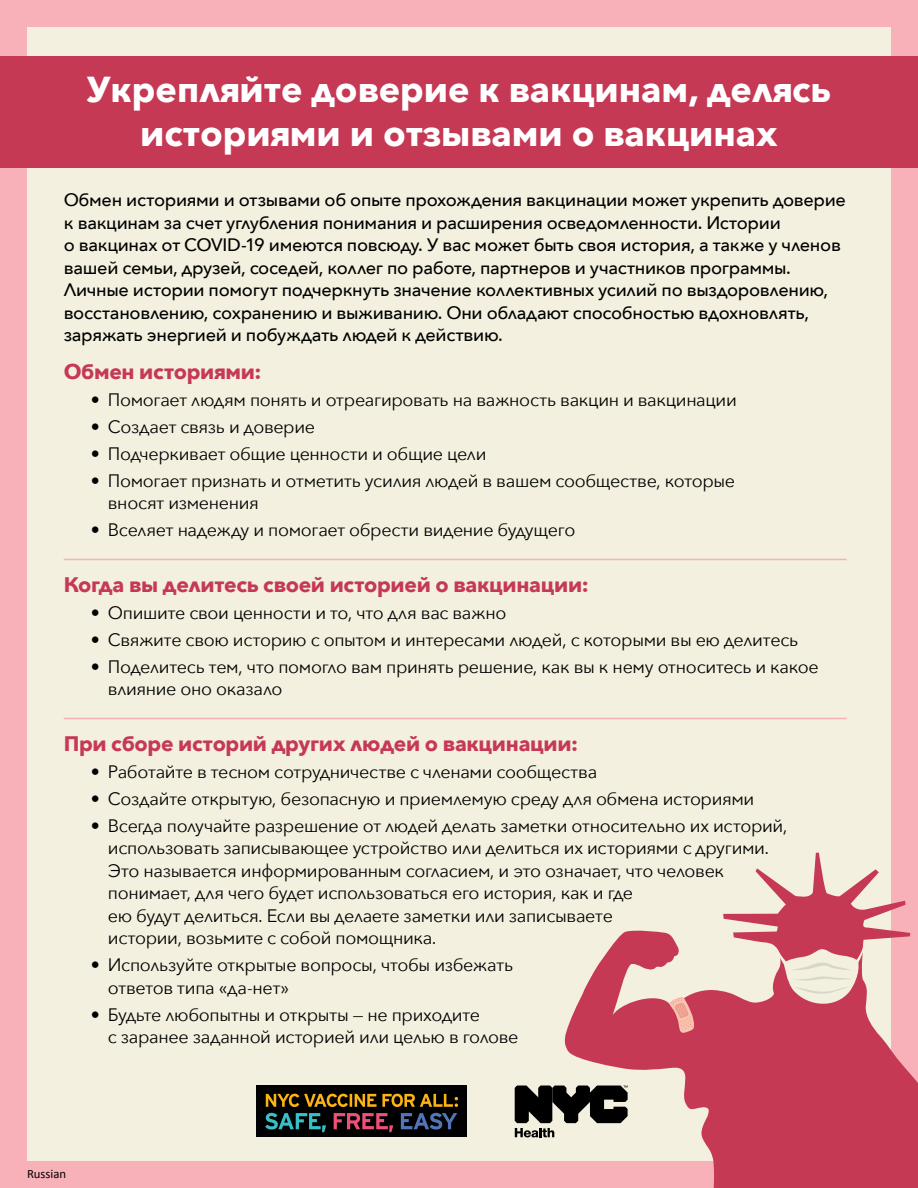
<style>
.page{position:relative;width:918px;height:1188px;background:#f8b1b9}
.page>*{position:absolute;margin:0;border:0;box-sizing:border-box;transform-origin:0 0}
.Header_1{font:700 36px/43.2px "Avenir Next";color:#fff;text-align:center}
.First_Bullet{font:700 21px "Avenir Next";letter-spacing:-.015em;color:#c63955}
.First_Bullet-2{font:18px/22.5px "Avenir Next";letter-spacing:-.02em;color:#000}
.First_Bullet-3{font:500 18px/22.5px "Avenir Next";letter-spacing:-.02em;color:#000}
.t1{font:12.75px "Calibri";color:#000}
</style>
<div class="page">
<div style="left:27px;top:27px;width:864px;height:1134px;background:#f3f0df"></div>
<div style="left:0;top:56px;width:918px;height:112px;background:#c63955"></div>
<svg style="left:515px;top:1086px;width:50px;height:51px"></svg>
<div style="left:256px;top:1086px;width:211px;height:51px;background:#000"></div>
<svg style="left:266px;top:1094px;width:192px;height:13px"></svg>
<svg style="left:401px;top:1113px;width:56px;height:17px"></svg>
<svg style="left:334px;top:1113px;width:59px;height:19px"></svg>
<svg style="left:265px;top:1113px;width:61px;height:19px"></svg>
<hr style="left:64px;top:559px;width:783px;height:1px;background:#f8b1b9">
<hr style="left:64px;top:718px;width:783px;height:1px;background:#f8b1b9">
<svg style="left:565px;top:853px;width:353px;height:335px"></svg>
<svg style="left:581px;top:929px;width:115px;height:105px"></svg>
<svg style="left:777px;top:945px;width:89px;height:64px"></svg>
<p class="Header_1" style="left:87px;top:68px;width:745px">Укрепляйте доверие к вакцинам, делясь историями и отзывами о вакцинах</p>
<p class="First_Bullet-3" style="left:64px;top:188px;width:784px">Обмен историями и отзывами об опыте прохождения вакцинации может укрепить доверие к вакцинам за счет углубления понимания и расширения осведомленности. Истории<br>о вакцинах от COVID-19 имеются повсюду. У вас может быть своя история, а также у членов вашей семьи, друзей, соседей, коллег по работе, партнеров и участников программы.<br>Личные истории помогут подчеркнуть значение коллективных усилий по выздоровлению, восстановлению, сохранению и выживанию. Они обладают способностью вдохновлять, заряжать энергией и побуждать людей к действию.</p>
<p class="First_Bullet" style="left:64px;top:353px;width:199px">Обмен историями:</p>
<p class="First_Bullet-2" style="left:91px;top:387px;width:648px">• Помогает людям понять и отреагировать на важность вакцин и вакцинации</p>
<p class="First_Bullet-2" style="left:91px;top:414px;width:226px">• Создает связь и доверие</p>
<p class="First_Bullet-2" style="left:91px;top:441px;width:397px">• Подчеркивает общие ценности и общие цели</p>
<p class="First_Bullet-2" style="left:108px;top:468px;width:629px;text-indent:-17px">• Помогает признать и отметить усилия людей в вашем сообществе, которые вносят изменения</p>
<p class="First_Bullet-2" style="left:91px;top:518px;width:486px">• Вселяет надежду и помогает обрести видение будущего</p>
<p class="First_Bullet" style="left:64px;top:566px;width:526px">Когда вы делитесь своей историей о вакцинации:</p>
<p class="First_Bullet-2" style="left:91px;top:600px;width:417px">• Опишите свои ценности и то, что для вас важно</p>
<p class="First_Bullet-2" style="left:91px;top:627px;width:709px">• Свяжите свою историю с опытом и интересами людей, с которыми вы ею делитесь</p>
<p class="First_Bullet-2" style="left:108px;top:654px;width:713px;text-indent:-17px">• Поделитесь тем, что помогло вам принять решение, как вы к нему относитесь и какое влияние оно оказало</p>
<p class="First_Bullet" style="left:64px;top:725px;width:516px">При сборе историй других людей о вакцинации:</p>
<p class="First_Bullet-2" style="left:91px;top:759px;width:508px">• Работайте в тесном сотрудничестве с членами сообщества</p>
<p class="First_Bullet-2" style="left:91px;top:786px;width:665px">• Создайте открытую, безопасную и приемлемую среду для обмена историями</p>
<p class="First_Bullet-2" style="left:108px;top:813px;width:681px;text-indent:-17px">• Всегда получайте разрешение от людей делать заметки относительно их историй, использовать записывающее устройство или делиться их историями с другими.<br>Это называется информированным согласием, и это означает, что человек понимает, для чего будет использоваться его история, как и где<br>ею будут делиться. Если вы делаете заметки или записываете<br>истории, возьмите с собой помощника.</p>
<p class="First_Bullet-2" style="left:108px;top:953px;width:407px;text-indent:-17px">• Используйте открытые вопросы, чтобы избежать ответов типа «да-нет»</p>
<p class="First_Bullet-2" style="left:108px;top:1002px;width:412px;text-indent:-17px">• Будьте любопытны и открыты — не приходите<br>с заранее заданной историей или целью в голове</p>
<p class="t1" style="left:27px;top:1165px;width:41px">Russian</p>
</div>
